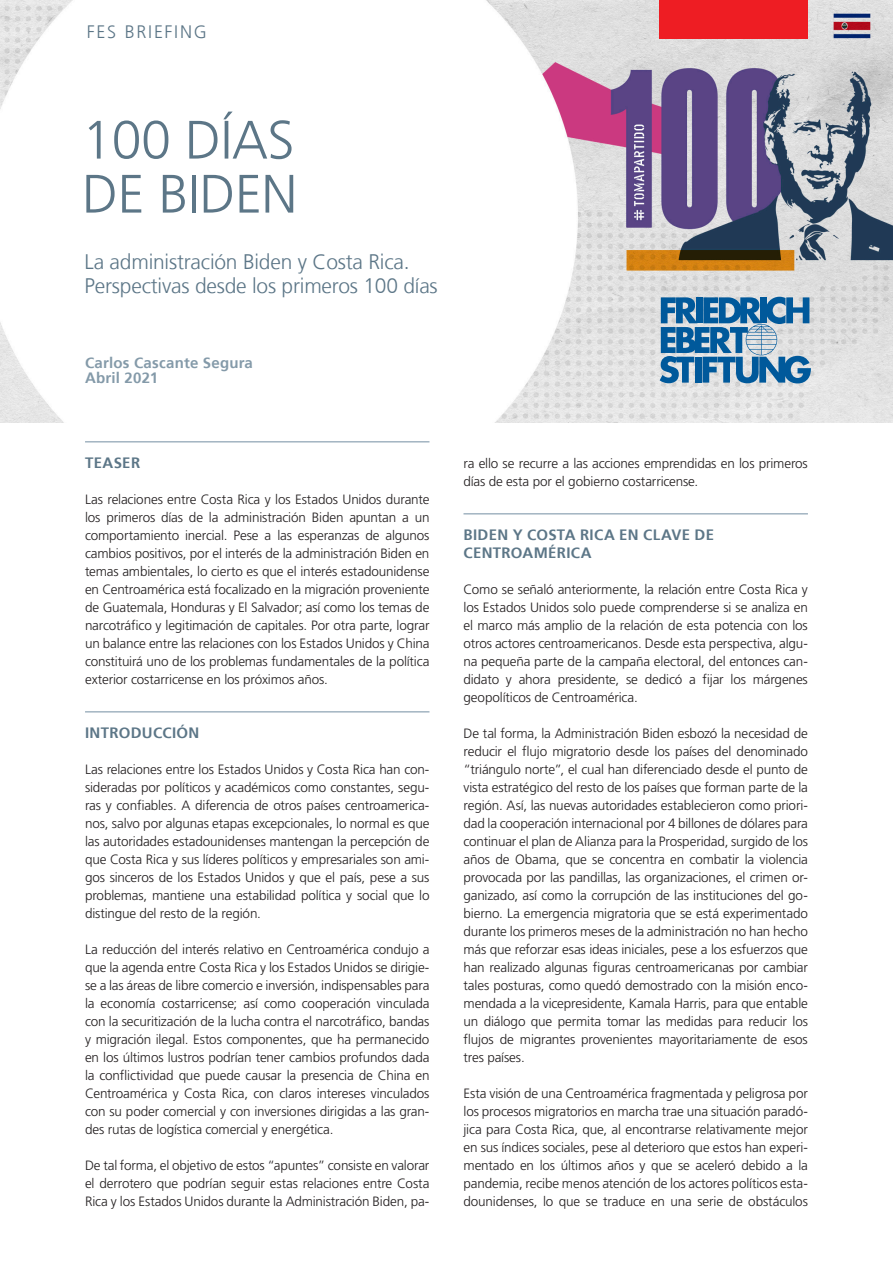
<style>
.page{position:relative;width:893px;height:1263px;background:#fff}
.page>*{position:absolute;margin:0;border:0;box-sizing:border-box;transform-origin:0 0}
.H1_Titulo{font:300 54px "Frutiger";letter-spacing:-.01em;color:#5c7687}
.H2_Subtitulo{font:300 21px "Frutiger";letter-spacing:-.01em;color:#5c7687}
.Identificador_de_fil{font:300 18px "Frutiger";letter-spacing:.095em;color:#5c7687}
.H4_Linea{font:700 15px/18px "Frutiger";letter-spacing:.025em;color:#5c7687}
.H3_Fecha_de_lanzamie{font:700 15px "Frutiger";letter-spacing:.015em;color:#849aa9}
.Justificación{font:300 13.5px/18px "Frutiger LT Pro";letter-spacing:-.01em;color:#231f20;text-align:justify}
</style>
<div class="page">
<img style="left:0;top:0;width:893px;height:423px">
<svg style="left:660px;top:297px;width:151px;height:86px;background:#6495b9"></svg>
<div style="left:659px;top:0;width:149px;height:38px;background:#ee1d23"></div>
<hr style="left:85px;top:441px;width:344px;height:1px;background:#a2b4c1">
<hr style="left:85px;top:711px;width:344px;height:1px;background:#a2b4c1">
<hr style="left:463px;top:513px;width:345px;height:1px;background:#a2b4c1">
<p class="Identificador_de_fil" style="left:87px;top:22px;width:122px">FES BRIEFING</p>
<p class="H1_Titulo" style="left:82px;top:109px;width:214px">100 DÍAS</p>
<p class="H1_Titulo" style="left:82px;top:163px;width:217px">DE BIDEN</p>
<p class="H2_Subtitulo" style="left:85px;top:250px;width:326px">La administración Biden y Costa Rica.</p>
<p class="H2_Subtitulo" style="left:85px;top:274px;width:355px">Perspectivas desde los primeros 100 días</p>
<p class="H3_Fecha_de_lanzamie" style="left:85px;top:354px;width:169px">Carlos Cascante Segura</p>
<p class="H3_Fecha_de_lanzamie" style="left:85px;top:369px;width:75px">Abril 2021</p>
<p class="H4_Linea" style="left:85px;top:454px;width:57px">TEASER</p>
<p class="Justificación" style="left:85px;top:490px;width:346px">Las relaciones entre Costa Rica y los Estados Unidos durante los primeros días de la administración Biden apuntan a un comportamiento inercial. Pese a las esperanzas de algunos cambios positivos, por el interés de la administración Biden en temas ambientales, lo cierto es que el interés estadounidense en Centroamérica está focalizado en la migración proveniente de Guatemala, Honduras y El Salvador; así como los temas de narcotráfico y legitimación de capitales. Por otra parte, lograr un balance entre las relaciones con los Estados Unidos y China constituirá uno de los problemas fundamentales de la política exterior costarricense en los próximos años.</p>
<p class="H4_Linea" style="left:85px;top:724px;width:116px">INTRODUCCIÓN</p>
<p class="Justificación" style="left:85px;top:760px;width:346px">Las relaciones entre los Estados Unidos y Costa Rica han con&shy;sideradas por políticos y académicos como constantes, segu&shy;ras y confiables. A diferencia de otros países centroamerica&shy;nos, salvo por algunas etapas excepcionales, lo normal es que las autoridades estadounidenses mantengan la percepción de que Costa Rica y sus líderes políticos y empresariales son ami&shy;gos sinceros de los Estados Unidos y que el país, pese a sus problemas, mantiene una estabilidad política y social que lo distingue del resto de la región.</p>
<p class="Justificación" style="left:85px;top:940px;width:346px">La reducción del interés relativo en Centroamérica condujo a que la agenda entre Costa Rica y los Estados Unidos se dirigie&shy;se a las áreas de libre comercio e inversión, indispensables para la economía costarricense; así como cooperación vinculada con la securitización de la lucha contra el narcotráfico, bandas y migración ilegal. Estos componentes, que ha permanecido en los últimos lustros podrían tener cambios profundos dada la conflictividad que puede causar la presencia de China en Centroamérica y Costa Rica, con claros intereses vinculados con su poder comercial y con inversiones dirigidas a las gran&shy;des rutas de logística comercial y energética.</p>
<p class="Justificación" style="left:85px;top:1156px;width:346px">De tal forma, el objetivo de estos “apuntes” consiste en valorar el derrotero que podrían seguir estas relaciones entre Costa Rica y los Estados Unidos durante la Administración Biden, pa-</p>
<p class="Justificación" style="left:463px;top:454px;width:346px">ra ello se recurre a las acciones emprendidas en los primeros días de esta por el gobierno costarricense.</p>
<p class="H4_Linea" style="left:463px;top:526px;width:252px">BIDEN Y COSTA RICA EN CLAVE DE<br>CENTROAMÉRICA</p>
<p class="Justificación" style="left:463px;top:580px;width:346px">Como se señaló anteriormente, la relación entre Costa Rica y los Estados Unidos solo puede comprenderse si se analiza en el marco más amplio de la relación de esta potencia con los otros actores centroamericanos. Desde esta perspectiva, algu&shy;na pequeña parte de la campaña electoral, del entonces can&shy;didato y ahora presidente, se dedicó a fijar los márgenes geopolíticos de Centroamérica.</p>
<p class="Justificación" style="left:463px;top:724px;width:346px">De tal forma, la Administración Biden esbozó la necesidad de reducir el flujo migratorio desde los países del denominado “triángulo norte”, el cual han diferenciado desde el punto de vista estratégico del resto de los países que forman parte de la región. Así, las nuevas autoridades establecieron como priori&shy;dad la cooperación internacional por 4 billones de dólares para continuar el plan de Alianza para la Prosperidad, surgido de los años de Obama, que se concentra en combatir la violencia provocada por las pandillas, las organizaciones, el crimen or&shy;ganizado, así como la corrupción de las instituciones del go&shy;bierno. La emergencia migratoria que se está experimentado durante los primeros meses de la administración no han hecho más que reforzar esas ideas iniciales, pese a los esfuerzos que han realizado algunas figuras centroamericanas por cambiar tales posturas, como quedó demostrado con la misión enco&shy;mendada a la vicepresidente, Kamala Harris, para que entable un diálogo que permita tomar las medidas para reducir los flujos de migrantes provenientes mayoritariamente de esos tres países.</p>
<p class="Justificación" style="left:463px;top:1084px;width:346px">Esta visión de una Centroamérica fragmentada y peligrosa por los procesos migratorios en marcha trae una situación paradó&shy;jica para Costa Rica, que, al encontrarse relativamente mejor en sus índices sociales, pese al deterioro que estos han experi&shy;mentado en los últimos años y que se aceleró debido a la pandemia, recibe menos atención de los actores políticos esta&shy;dounidenses, lo que se traduce en una serie de obstáculos</p>
</div>
